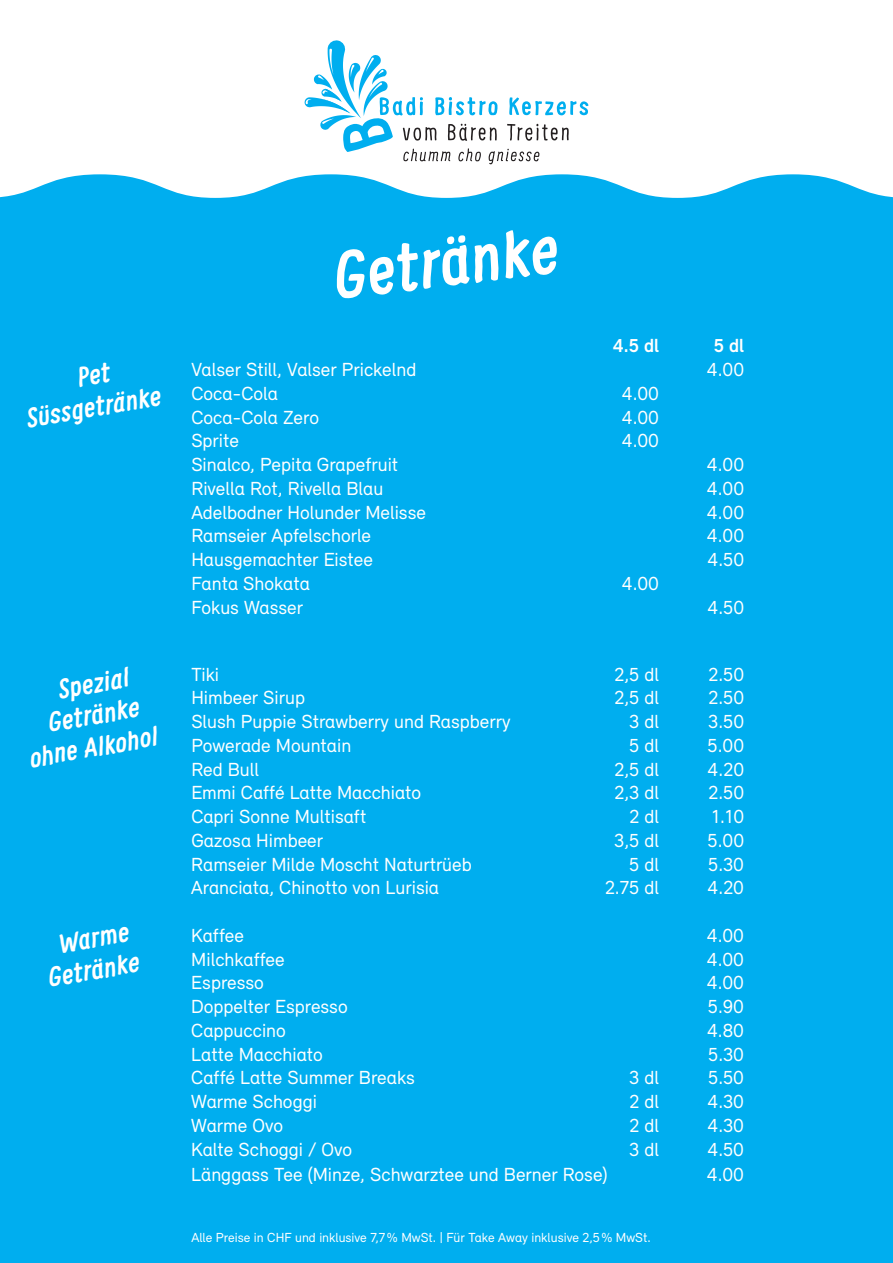
<style>
.page{position:relative;width:893px;height:1263px;background:#fff}
.page>*{position:absolute;margin:0;border:0;box-sizing:border-box;transform-origin:0 0}
.t1{font:700 66px "Supernettcn";color:#fff}
.t2{font:italic 700 27px/31.5px "Supernettcn";color:#fff;text-align:center}
.t3{font:19.5px "Relevant";color:#fff}
.t4{font:700 19.5px "Relevant";color:#fff}
.t5{font:13.5px "Relevant";color:#fff}
</style>
<div class="page">
<div style="left:0;top:174px;width:893px;height:1089px;background:#00aeef"></div>
<svg style="left:304px;top:40px;width:284px;height:124px"></svg>
<h2 class="t2" style="left:17px;top:372px;width:137px;rotate:-10deg">Pet<br>Süssgetränke</h2>
<h2 class="t2" style="left:55px;top:673px;width:73px;rotate:-10deg">Spezial</h2>
<h2 class="t2" style="left:44px;top:707px;width:93px;rotate:-10deg">Getränke</h2>
<h2 class="t2" style="left:26px;top:742px;width:131px;rotate:-10deg">ohne Alkohol</h2>
<h2 class="t2" style="left:39px;top:931px;width:93px;rotate:-10deg">Warme<br>Getränke</h2>
<h1 class="t1" style="left:326px;top:233px;width:226px;rotate:-7deg">Getränke</h1>
<p class="t4" style="left:613px;top:334px;width:48px">4.5 dl</p>
<p class="t4" style="left:714px;top:334px;width:32px">5 dl</p>
<p class="t3" style="left:191px;top:358px;width:227px">Valser Still, Valser Prickelnd</p>
<p class="t3" style="left:707px;top:358px;width:39px">4.00</p>
<p class="t3" style="left:191px;top:382px;width:88px">Coca-Cola</p>
<p class="t3" style="left:622px;top:382px;width:39px">4.00</p>
<p class="t3" style="left:191px;top:405px;width:129px">Coca-Cola Zero</p>
<p class="t3" style="left:622px;top:405px;width:39px">4.00</p>
<p class="t3" style="left:191px;top:429px;width:49px">Sprite</p>
<p class="t3" style="left:622px;top:429px;width:39px">4.00</p>
<p class="t3" style="left:191px;top:453px;width:208px">Sinalco, Pepita Grapefruit</p>
<p class="t3" style="left:707px;top:453px;width:39px">4.00</p>
<p class="t3" style="left:191px;top:477px;width:193px">Rivella Rot, Rivella Blau</p>
<p class="t3" style="left:707px;top:477px;width:39px">4.00</p>
<p class="t3" style="left:191px;top:500px;width:236px">Adelbodner Holunder Melisse</p>
<p class="t3" style="left:707px;top:500px;width:39px">4.00</p>
<p class="t3" style="left:191px;top:524px;width:181px">Ramseier Apfelschorle</p>
<p class="t3" style="left:707px;top:524px;width:39px">4.00</p>
<p class="t3" style="left:191px;top:548px;width:183px">Hausgemachter Eistee</p>
<p class="t3" style="left:707px;top:548px;width:38px">4.50</p>
<p class="t3" style="left:191px;top:572px;width:120px">Fanta Shokata</p>
<p class="t3" style="left:622px;top:572px;width:39px">4.00</p>
<p class="t3" style="left:191px;top:595px;width:113px">Fokus Wasser</p>
<p class="t3" style="left:707px;top:595px;width:38px">4.50</p>
<p class="t3" style="left:191px;top:662px;width:29px">Tiki</p>
<p class="t3" style="left:614px;top:662px;width:46px">2,5 dl</p>
<p class="t3" style="left:708px;top:662px;width:37px">2.50</p>
<p class="t3" style="left:191px;top:686px;width:115px">Himbeer Sirup</p>
<p class="t3" style="left:614px;top:686px;width:46px">2,5 dl</p>
<p class="t3" style="left:708px;top:686px;width:37px">2.50</p>
<p class="t3" style="left:191px;top:710px;width:321px">Slush Puppie Strawberry und Raspberry</p>
<p class="t3" style="left:629px;top:710px;width:31px">3 dl</p>
<p class="t3" style="left:708px;top:710px;width:37px">3.50</p>
<p class="t3" style="left:191px;top:734px;width:161px">Powerade Mountain</p>
<p class="t3" style="left:629px;top:734px;width:31px">5 dl</p>
<p class="t3" style="left:708px;top:734px;width:38px">5.00</p>
<p class="t3" style="left:191px;top:757px;width:69px">Red Bull</p>
<p class="t3" style="left:614px;top:757px;width:46px">2,5 dl</p>
<p class="t3" style="left:708px;top:757px;width:38px">4.20</p>
<p class="t3" style="left:191px;top:781px;width:231px">Emmi Caffé Latte Macchiato</p>
<p class="t3" style="left:614px;top:781px;width:46px">2,3 dl</p>
<p class="t3" style="left:708px;top:781px;width:37px">2.50</p>
<p class="t3" style="left:191px;top:805px;width:177px">Capri Sonne Multisaft</p>
<p class="t3" style="left:629px;top:805px;width:31px">2 dl</p>
<p class="t3" style="left:712px;top:805px;width:34px">1.10</p>
<p class="t3" style="left:191px;top:829px;width:133px">Gazosa Himbeer</p>
<p class="t3" style="left:614px;top:829px;width:46px">3,5 dl</p>
<p class="t3" style="left:708px;top:829px;width:38px">5.00</p>
<p class="t3" style="left:191px;top:852px;width:282px">Ramseier Milde Moscht Naturtrüeb</p>
<p class="t3" style="left:629px;top:852px;width:31px">5 dl</p>
<p class="t3" style="left:708px;top:852px;width:37px">5.30</p>
<p class="t3" style="left:191px;top:876px;width:249px">Aranciata, Chinotto von Lurisia</p>
<p class="t3" style="left:605px;top:876px;width:56px">2.75 dl</p>
<p class="t3" style="left:708px;top:876px;width:38px">4.20</p>
<p class="t3" style="left:191px;top:924px;width:54px">Kaffee</p>
<p class="t3" style="left:707px;top:924px;width:39px">4.00</p>
<p class="t3" style="left:191px;top:947px;width:95px">Milchkaffee</p>
<p class="t3" style="left:707px;top:947px;width:39px">4.00</p>
<p class="t3" style="left:191px;top:971px;width:74px">Espresso</p>
<p class="t3" style="left:707px;top:971px;width:39px">4.00</p>
<p class="t3" style="left:191px;top:995px;width:158px">Doppelter Espresso</p>
<p class="t3" style="left:708px;top:995px;width:38px">5.90</p>
<p class="t3" style="left:191px;top:1019px;width:96px">Cappuccino</p>
<p class="t3" style="left:707px;top:1019px;width:39px">4.80</p>
<p class="t3" style="left:191px;top:1042px;width:133px">Latte Macchiato</p>
<p class="t3" style="left:708px;top:1042px;width:37px">5.30</p>
<p class="t3" style="left:191px;top:1066px;width:225px">Caffé Latte Summer Breaks</p>
<p class="t3" style="left:629px;top:1066px;width:31px">3 dl</p>
<p class="t3" style="left:708px;top:1066px;width:37px">5.50</p>
<p class="t3" style="left:191px;top:1090px;width:127px">Warme Schoggi</p>
<p class="t3" style="left:629px;top:1090px;width:31px">2 dl</p>
<p class="t3" style="left:707px;top:1090px;width:38px">4.30</p>
<p class="t3" style="left:191px;top:1114px;width:93px">Warme Ovo</p>
<p class="t3" style="left:629px;top:1114px;width:31px">2 dl</p>
<p class="t3" style="left:707px;top:1114px;width:38px">4.30</p>
<p class="t3" style="left:191px;top:1138px;width:163px">Kalte Schoggi / Ovo</p>
<p class="t3" style="left:629px;top:1138px;width:31px">3 dl</p>
<p class="t3" style="left:707px;top:1138px;width:38px">4.50</p>
<p class="t3" style="left:191px;top:1163px;width:418px">Länggass Tee (Minze, Schwarztee und Berner Rose)</p>
<p class="t3" style="left:707px;top:1163px;width:39px">4.00</p>
<p class="t5" style="left:191px;top:1229px;width:461px">Alle Preise in CHF und inklusive 7,7% MwSt. | Für Take Away inklusive 2,5% MwSt.</p>
</div>
